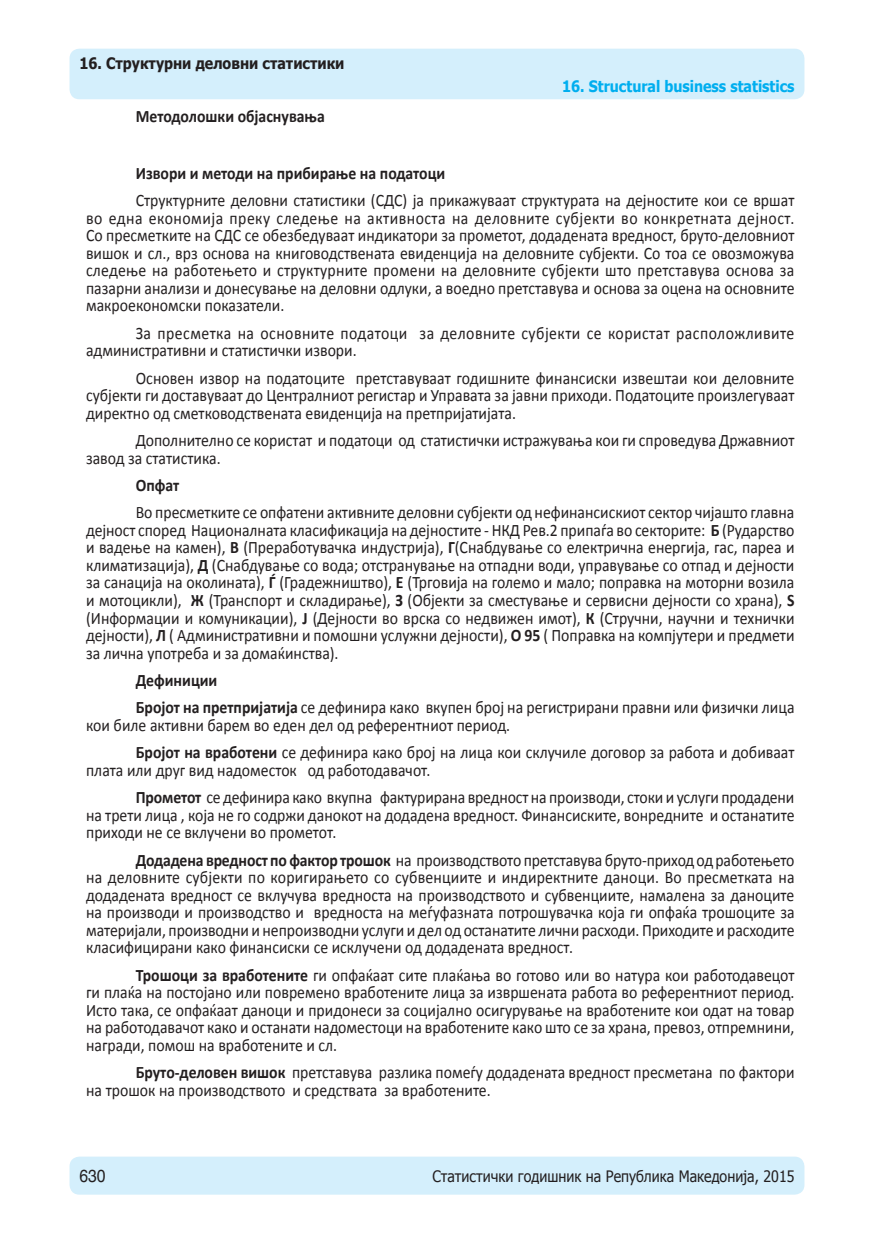
<style>
.page{position:relative;width:874px;height:1241px;background:#fff}
.page>*{position:absolute;margin:0;border:0;box-sizing:border-box;transform-origin:0 0}
.t1{font:17.5px/17.5px "Calibri";color:#231f20;scale:.9 1}
.t2{font:17.5px/17.5px "Calibri";letter-spacing:.03em;color:#231f20;scale:.9 1}
.t3{font:700 17.5px "Calibri";color:#231f20;scale:.9 1}
.t4{font:17.5px "MACC Swiss";color:#231f20;scale:.9 1}
.t5{font:15.75px "Tahoma";color:#231f20;scale:.9 1}
.t6{font:700 15.75px "Tahoma";color:#00aeef;scale:.9 1}
.t7{font:700 15.75px "Tahoma";color:#231f20;scale:.9 1}
.s1{font-weight:700}
</style>
<div class="page">
<div style="left:69px;top:49px;width:735px;height:50px;background:#d4effc;border-radius:10px"></div>
<div style="left:69px;top:1156px;width:735px;height:38px;background:#d4effc;border-radius:10px"></div>
<p class="t7" style="left:79px;top:52px;width:296px">16. Структурни деловни статистики</p>
<p class="t3" style="left:136px;top:106px;width:211px">Методолошки објаснувања</p>
<p class="t6" style="left:562px;top:75px;width:259px">16. Structural business statistics</p>
<p class="t3" style="left:136px;top:162px;width:345px">Извори и методи на прибирање на податоци</p>
<p class="t1" style="left:86px;top:191px;width:788px;text-align:justify;text-indent:50px">Структурните деловни статистики (СДС) ја прикажуваат структурата на дејностите кои се вршат во една економија преку следење на активноста на деловните субјекти во конкретната дејност.<br>Со пресметките на СДС се обезбедуваат индикатори за прометот, додадената вредност, бруто-деловниот вишок и сл., врз основа на книговодствената евиденција на деловните субјекти. Со тоа се овозможува следење на работењето и структурните промени на деловните субјекти што претставува основа за пазарни анализи и донесување на деловни одлуки, а воедно претставува и основа за оцена на основните макроекономски показатели.</p>
<p class="t2" style="left:86px;top:323px;width:788px;text-indent:50px">За пресметка на основните податоци за деловните субјекти се користат расположливите административни и статистички извори.</p>
<p class="t1" style="left:86px;top:368px;width:788px;text-align:justify;text-indent:50px">Основен извор на податоците претставуваат годишните финансиски извештаи кои деловните субјекти ги доставуваат до Централниот регистар и Управата за јавни приходи. Податоците произлегуваат директно од сметководствената евиденција на претпријатијата.</p>
<p class="t1" style="left:86px;top:430px;width:788px;text-indent:50px">Дополнително се користат и податоци од статистички истражувања кои ги спроведува Државниот завод за статистика.</p>
<p class="t3" style="left:136px;top:474px;width:50px">Опфат</p>
<p class="t1" style="left:86px;top:503px;width:788px;text-align:justify;text-indent:50px">Во пресметките се опфатени активните деловни субјекти од нефинансискиот сектор чијашто главна дејност според Националната класификација на дејностите - НКД Рев.2 припаѓа во секторите: <span class="s1">Б</span> (Рударство и вадење на камен), <span class="s1">В</span> (Преработувачка индустрија), <span class="s1">Г</span>(Снабдување со електрична енергија, гас, пареа и климатизација), <span class="s1">Д</span> (Снабдување со вода; отстранување на отпадни води, управување со отпад и дејности за санација на околината), <span class="s1">Ѓ</span> (Градежништво), <span class="s1">Е</span> (Трговија на големо и мало; поправка на моторни возила и мотоцикли), <span class="s1">Ж</span> (Транспорт и складирање), <span class="s1">З</span> (Објекти за сместување и сервисни дејности со храна), <span class="s1">Ѕ </span>(Информации и комуникации), <span class="s1">Ј</span> (Дејности во врска со недвижен имот), <span class="s1">К</span> (Стручни, научни и технички дејности), <span class="s1">Л</span> ( Административни и помошни услужни дејности), <span class="s1">О 95</span> ( Поправка на компјутери и предмети за лична употреба и за домаќинства).</p>
<p class="t1" style="left:136px;top:665px;width:733px;line-height:27.5px"><span class="s1">Дефиниции<br>Бројот на претпријатија</span> се дефинира како вкупен број на регистрирани правни или физички лица</p>
<p class="t1" style="left:136px;top:710px;width:733px;line-height:27.5px;text-indent:-50px">кои биле активни барем во еден дел од референтниот период.<br><span class="s1">Бројот на вработени</span> се дефинира како број на лица кои склучиле договор за работа и добиваат</p>
<p class="t1" style="left:136px;top:755px;width:733px;line-height:27.5px;text-indent:-50px">плата или друг вид надоместок од работодавачот.<br><span class="s1">Прометот</span> се дефинира како вкупна фактурирана вредност на производи, стоки и услуги продадени</p>
<p class="t1" style="left:86px;top:805px;width:788px">на трети лица , која не го содржи данокот на додадена вредност. Финансиските, вонредните и останатите приходи не се вклучени во прометот.</p>
<p class="t1" style="left:86px;top:850px;width:788px;text-align:justify;text-indent:50px"><span class="s1">Додадена вредност по фактор трошок</span> на производството претставува бруто-приход од работењето на деловните субјекти по коригирањето со субвенциите и индиректните даноци. Во пресметката на додадената вредност се вклучува вредноста на производството и субвенциите, намалена за даноците на производи и производство и вредноста на меѓуфазната потрошувачка која ги опфаќа трошоците за материјали, производни и непроизводни услуги и дел од останатите лични расходи. Приходите и расходите класифицирани како финансиски се исклучени од додадената вредност.</p>
<p class="t1" style="left:86px;top:965px;width:788px;text-align:justify;text-indent:50px"><span class="s1">Трошоци за вработените</span> ги опфаќаат сите плаќања во готово или во натура кои работодавецот ги плаќа на постојано или повремено вработените лица за извршената работа во референтниот период.<br>Исто така, се опфаќаат даноци и придонеси за социјално осигурување на вработените кои одат на товар на работодавачот како и останати надоместоци на вработените како што се за храна, превоз, отпремнини, награди, помош на вработените и сл.</p>
<p class="t1" style="left:86px;top:1062px;width:788px;text-indent:50px"><span class="s1">Бруто-деловен вишок</span> претставува разлика помеѓу додадената вредност пресметана по фактори на трошок на производството и средствата за вработените.</p>
<p class="t4" style="left:79px;top:1165px;width:31px">630</p>
<p class="t5" style="left:432px;top:1165px;width:403px">Статистички годишник на Република Македонија, 2015</p>
</div>
